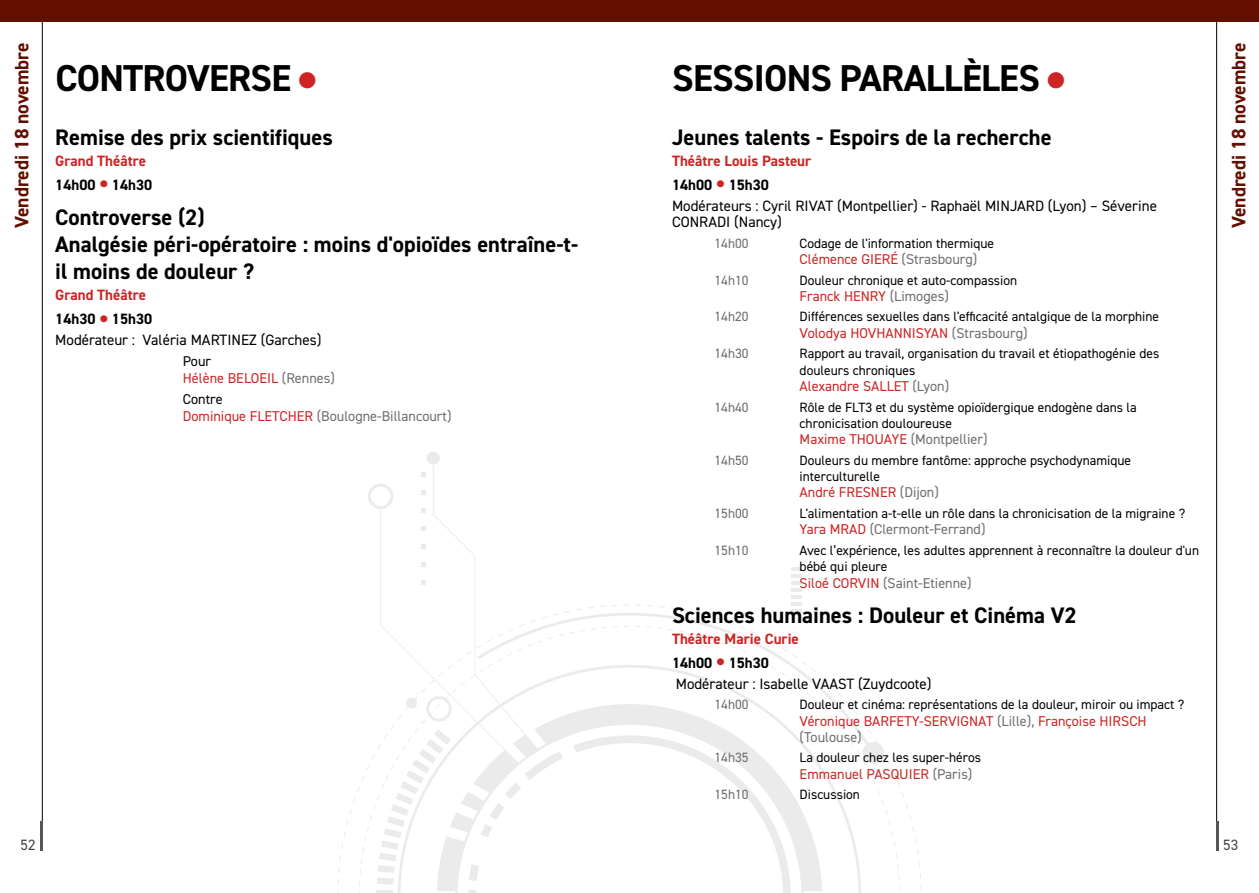
<style>
.page{position:relative;width:1259px;height:893px;background:#fff}
.page>*{position:absolute;margin:0;border:0;box-sizing:border-box;transform-origin:0 0}
.t1{font:700 37.5px "DIN2014";letter-spacing:-.02em;color:#000}
.t2{font:700 22.5px/27px "DIN2014";color:#000}
.t3{font:700 19.5px "DIN2014";color:#620f00}
.t4{font:15px/16.5px "DIN2014";color:#000}
.t5{font:700 15px/24px "DIN2014";color:#cc2524}
.t6{font:15px "DIN2014";color:#484847}
.t7{font:14.25px/16.5px "DIN2014";color:#cc2524}
.t8{font:14.25px/16.5px "DIN2014";color:#6e6e6e}
.t9{font:13.5px/16.2px "DIN2014";color:#000}
.t10{font:13.5px "DIN2014";color:#6e6e6e}
.s1{color:#cc2524}
.s2{color:#000}
.s3{font-size:30px}
.s4{color:#6e6e6e}
</style>
<div class="page">
<hr style="left:1216px;top:0;width:1px;height:850px;background:#000">
<hr style="left:1216px;top:821px;width:3px;height:29px;background:#565655">
<hr style="left:42px;top:0;width:1px;height:850px;background:#000">
<hr style="left:40px;top:821px;width:3px;height:29px;background:#565655">
<div style="left:0;top:0;width:1259px;height:21px;background:#620f00"></div>
<svg style="left:337px;top:605px;width:584px;height:288px"></svg>
<div style="left:427px;top:452px;width:13px;height:13px;background:#ebebeb;border-radius:50%"></div>
<div style="left:862px;top:742px;width:22px;height:22px;background:#ebebeb;border-radius:50%"></div>
<svg style="left:791px;top:567px;width:11px;height:45px"></svg>
<svg style="left:563px;top:704px;width:259px;height:187px"></svg>
<svg style="left:368px;top:465px;width:195px;height:428px"></svg>
<h3 class="t3" style="left:9px;top:228px;width:187px;rotate:-90deg">Vendredi 18 novembre</h3>
<h3 class="t3" style="left:1225px;top:228px;width:187px;rotate:-90deg">Vendredi 18 novembre</h3>
<h1 class="t1" style="left:672px;top:53px;width:394px">SESSIONS PARALLÈLES <span class="s1">●</span></h1>
<h2 class="t2" style="left:672px;top:124px;width:381px">Jeunes talents - Espoirs de la recherche</h2>
<p class="t5" style="left:672px;top:148px;width:141px">Théâtre Louis Pasteur<br><span class="s2">14h00</span> <span class="s3">•</span> <span class="s2">15h30</span></p>
<p class="t4" style="left:672px;top:197px;width:486px">Modérateurs : Cyril RIVAT (Montpellier) - Raphaël MINJARD (Lyon) – Séverine<br>CONRADI (Nancy)</p>
<p class="t10" style="left:714px;top:234px;width:36px">14h00</p>
<p class="t9" style="left:799px;top:235px;width:196px">Codage de l'information thermique</p>
<p class="t7" style="left:799px;top:251px;width:179px">Clémence GIERÉ <span class="s4">(Strasbourg)</span></p>
<p class="t10" style="left:714px;top:271px;width:36px">14h10</p>
<p class="t9" style="left:799px;top:271px;width:219px">Douleur chronique et auto-compassion</p>
<p class="t7" style="left:799px;top:288px;width:151px">Franck HENRY <span class="s4">(Limoges)</span></p>
<p class="t10" style="left:714px;top:308px;width:36px">14h20</p>
<p class="t9" style="left:799px;top:308px;width:361px">Différences sexuelles dans l'efficacité antalgique de la morphine</p>
<p class="t7" style="left:799px;top:325px;width:229px">Volodya HOVHANNISYAN <span class="s4">(Strasbourg)</span></p>
<p class="t10" style="left:714px;top:345px;width:36px">14h30</p>
<p class="t9" style="left:799px;top:345px;width:361px">Rapport au travail, organisation du travail et étiopathogénie des douleurs chroniques</p>
<p class="t7" style="left:799px;top:378px;width:151px">Alexandre SALLET <span class="s4">(Lyon)</span></p>
<p class="t10" style="left:714px;top:398px;width:36px">14h40</p>
<p class="t9" style="left:799px;top:399px;width:339px">Rôle de FLT3 et du système opioïdergique endogène dans la chronicisation douloureuse</p>
<p class="t7" style="left:799px;top:431px;width:190px">Maxime THOUAYE <span class="s4">(Montpellier)</span></p>
<p class="t10" style="left:714px;top:452px;width:36px">14h50</p>
<p class="t9" style="left:799px;top:452px;width:333px">Douleurs du membre fantôme: approche psychodynamique interculturelle</p>
<p class="t7" style="left:799px;top:484px;width:141px">André FRESNER <span class="s4">(Dijon)</span></p>
<p class="t10" style="left:714px;top:505px;width:36px">15h00</p>
<p class="t9" style="left:799px;top:505px;width:387px">L'alimentation a-t-elle un rôle dans la chronicisation de la migraine ?</p>
<p class="t8" style="left:799px;top:521px;width:187px"><span class="s1">Yara MRAD</span> (Clermont-Ferrand)</p>
<p class="t10" style="left:714px;top:542px;width:36px">15h10</p>
<p class="t9" style="left:799px;top:542px;width:401px">Avec l’expérience, les adultes apprennent à reconnaître la douleur d'un bébé qui pleure</p>
<p class="t8" style="left:799px;top:574px;width:174px"><span class="s1">Siloé CORVIN</span> (Saint-Etienne)</p>
<h2 class="t2" style="left:672px;top:601px;width:406px">Sciences humaines : Douleur et Cinéma V2</h2>
<p class="t5" style="left:672px;top:626px;width:128px">Théâtre Marie Curie<br><span class="s2">14h00</span> <span class="s3">•</span> <span class="s2">15h30</span></p>
<p class="t4" style="left:676px;top:675px;width:257px">Modérateur : Isabelle VAAST (Zuydcoote)</p>
<p class="t10" style="left:714px;top:696px;width:36px">14h00</p>
<p class="t9" style="left:799px;top:696px;width:386px">Douleur et cinéma: représentations de la douleur, miroir ou impact ?</p>
<p class="t7" style="left:799px;top:712px;width:348px">Véronique BARFETY-SERVIGNAT <span class="s4">(Lille),</span> Françoise HIRSCH <span class="s4">(Toulouse)</span></p>
<p class="t10" style="left:714px;top:749px;width:36px">14h35</p>
<p class="t9" style="left:799px;top:749px;width:183px">La douleur chez les super-héros</p>
<p class="t7" style="left:799px;top:765px;width:174px">Emmanuel PASQUIER <span class="s4">(Paris)</span></p>
<p class="t10" style="left:714px;top:786px;width:36px">15h10</p>
<p class="t9" style="left:799px;top:786px;width:62px">Discussion</p>
<h1 class="t1" style="left:55px;top:53px;width:262px">CONTROVERSE <span class="s1">●</span></h1>
<h2 class="t2" style="left:55px;top:124px;width:279px">Remise des prix scientifiques</h2>
<p class="t5" style="left:55px;top:148px;width:98px">Grand Théâtre<br><span class="s2">14h00</span> <span class="s3">•</span> <span class="s2">14h30</span></p>
<h2 class="t2" style="left:55px;top:204px;width:524px">Controverse (2)<br>Analgésie péri-opératoire : moins d'opioïdes entraîne-t&shy;il moins de douleur ?</h2>
<p class="t5" style="left:55px;top:283px;width:98px">Grand Théâtre<br><span class="s2">14h30</span> <span class="s3">•</span> <span class="s2">15h30</span></p>
<p class="t4" style="left:55px;top:331px;width:268px">Modérateur : Valéria MARTINEZ (Garches)</p>
<p class="t7" style="left:183px;top:353px;width:154px"><span class="s2">Pour<br></span>Hélène BELOEIL <span class="s4">(Rennes)</span></p>
<p class="t8" style="left:183px;top:391px;width:270px"><span class="s2">Contre<br></span><span class="s1">Dominique FLETCHER</span> (Boulogne-Billancourt)</p>
<p class="t6" style="left:21px;top:836px;width:16px">52</p>
<p class="t6" style="left:1223px;top:836px;width:16px">53</p>
</div>
